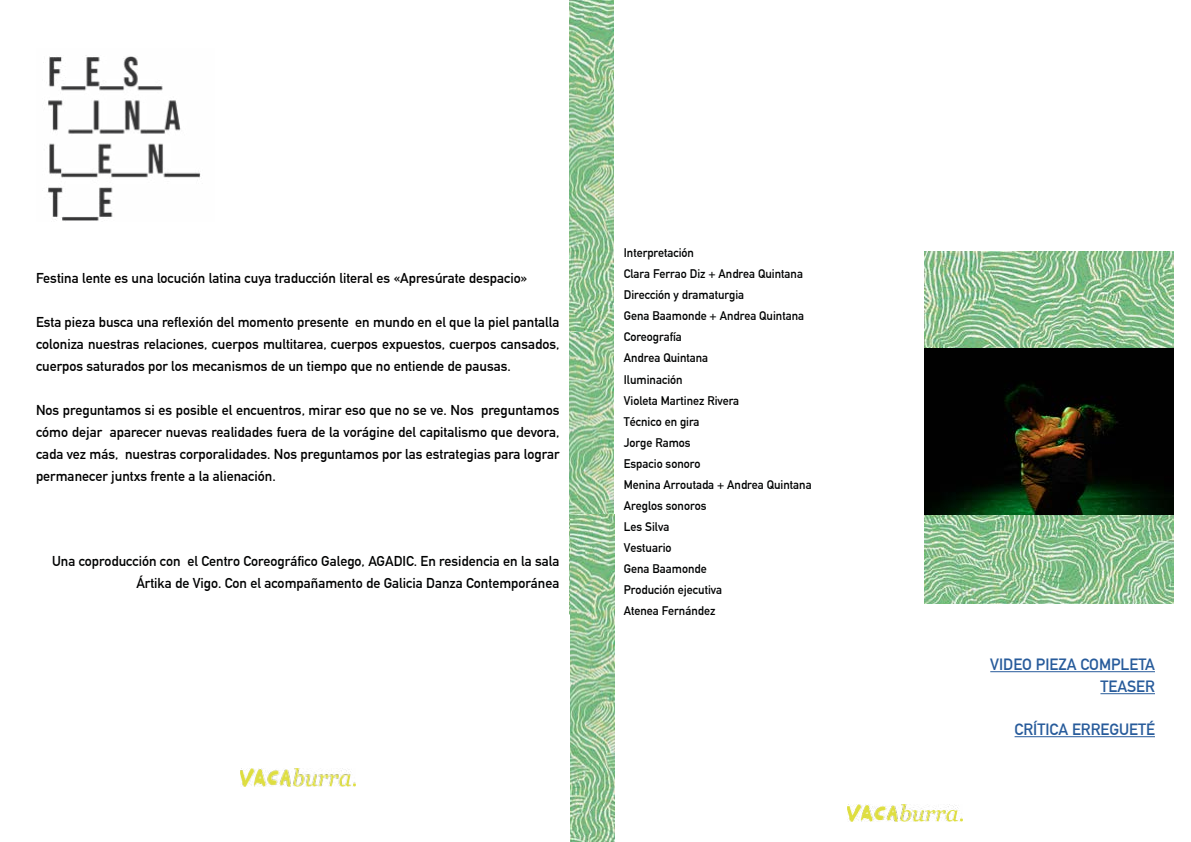
<style>
.page{position:relative;width:1191px;height:842px;background:#fff}
.page>*{position:absolute;margin:0;border:0;box-sizing:border-box;transform-origin:0 0}
.t1{font:700 16px/22px "DIN Alternate";color:#275b9b;text-align:right}
.t2{font:700 14px/22px "DIN Alternate";color:#000;text-align:justify}
.t3{font:700 14px/22px "DIN Alternate";color:#010202;text-align:right}
.t4{font:700 12.2px/21px "DIN Alternate";color:#010202}
</style>
<div class="page">
<img style="left:240px;top:769px;width:115px;height:17px">
<img style="left:848px;top:804px;width:114px;height:18px">
<img style="left:47px;top:55px;width:154px;height:166px">
<img style="left:924px;top:251px;width:250px;height:353px">
<img style="left:570px;top:262px;width:44px;height:253px">
<img style="left:569px;top:0;width:44px;height:331px">
<img style="left:570px;top:515px;width:44px;height:327px">
<hr style="left:990px;top:671px;width:165px;height:1px;background:#275b9b">
<hr style="left:1100px;top:693px;width:55px;height:1px;background:#275b9b">
<hr style="left:1014px;top:736px;width:141px;height:1px;background:#275b9b">
<img style="left:924px;top:348px;width:250px;height:167px">
<p class="t2" style="left:36px;top:266px;width:493px">Festina lente es una locución latina cuya traducción literal es «Apresúrate despacio»</p>
<p class="t2" style="left:36px;top:310px;width:525px">Esta pieza busca una reflexión del momento presente en mundo en el que la piel pantalla coloniza nuestras relaciones, cuerpos multitarea, cuerpos expuestos, cuerpos cansados, cuerpos saturados por los mecanismos de un tiempo que no entiende de pausas.</p>
<p class="t2" style="left:36px;top:398px;width:525px">Nos preguntamos si es posible el encuentros, mirar eso que no se ve. Nos preguntamos cómo dejar aparecer nuevas realidades fuera de la vorágine del capitalismo que devora, cada vez más, nuestras corporalidades. Nos preguntamos por las estrategias para lograr permanecer juntxs frente a la alienación.</p>
<p class="t3" style="left:52px;top:549px;width:509px">Una coproducción con el Centro Coreográfico Galego, AGADIC. En residencia en la sala<br>Ártika de Vigo. Con el acompañamento de Galicia Danza Contemporánea</p>
<p class="t4" style="left:624px;top:242px;width:189px">Interpretación<br>Clara Ferrao Diz + Andrea Quintana<br>Dirección y dramaturgia<br>Gena Baamonde + Andrea Quintana<br>Coreografía<br>Andrea Quintana<br>Iluminación<br>Violeta Martinez Rivera<br>Técnico en gira<br>Jorge Ramos<br>Espacio sonoro<br>Menina Arroutada + Andrea Quintana<br>Areglos sonoros<br>Les Silva<br>Vestuario<br>Gena Baamonde<br>Produción ejecutiva<br>Atenea Fernández</p>
<p class="t1" style="left:990px;top:652px;width:166px">VIDEO PIEZA COMPLETA<br>TEASER</p>
<p class="t1" style="left:1014px;top:717px;width:142px">CRÍTICA ERREGUETÉ</p>
</div>
